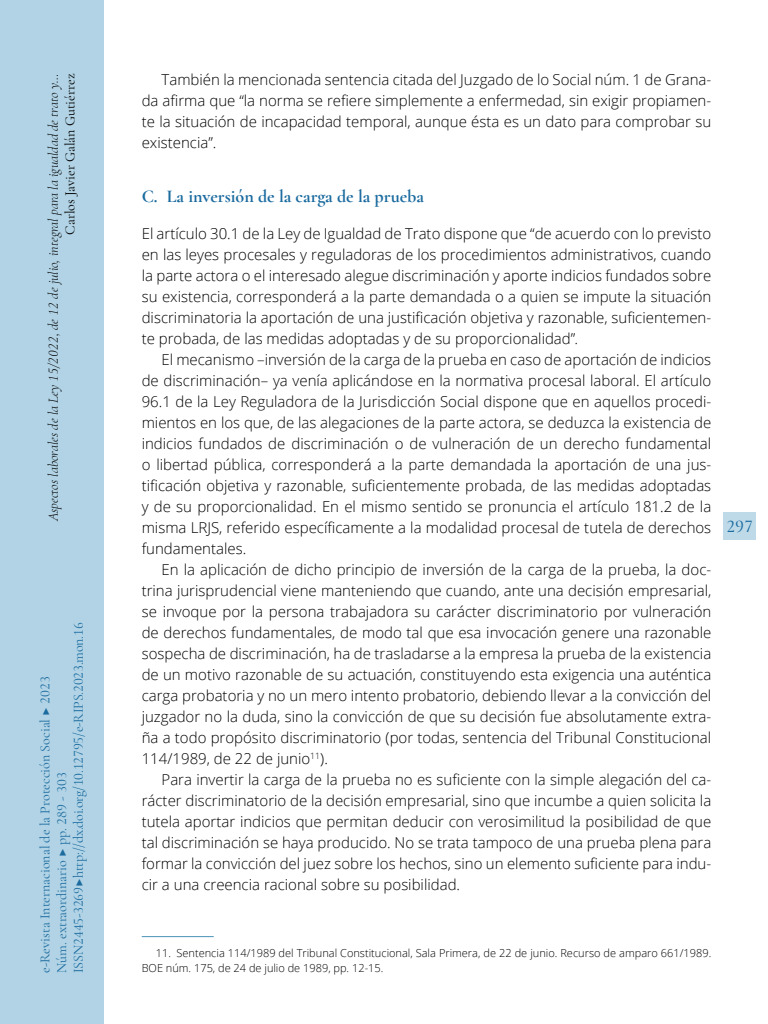
<style>
.page{position:relative;width:768px;height:1024px;background:#fff}
.page>*{position:absolute;margin:0;border:0;box-sizing:border-box;transform-origin:0 0}
._41_Enunciado_1_1{font:700 18px "Cormorant Garamond";color:#1b6b9f}
.t1{font:500 18px "Cormorant Garamond";color:#1b6b9f}
._00_bsc{font:300 15px/21px "Open Sans";color:#000;text-align:justify}
._00_bsc_Sin{font:300 15px/21px "Open Sans";color:#000;text-align:justify}
.t2{font:14px/16.8px "Cormorant Garamond";color:#1b6b9f}
.t3{font:italic 300 14px "Cormorant Garamond";color:#000}
.t4{font:14px "Cormorant Garamond";color:#000}
.zz_notas{font:300 11px "Open Sans";color:#000}
.s1{font-style:italic}
</style>
<div class="page">
<hr style="left:142px;top:936px;width:72px;height:1px;background:#4b94b9">
<div style="left:0;top:0;width:103px;height:1024px;background:#b1d3e5"></div>
<div style="left:724px;top:512px;width:32px;height:28px;background:#bedae8"></div>
<p class="t3" style="left:45px;top:521px;width:449px;rotate:-90deg">Aspectos laborales de la Ley 15/2022, de 12 de julio, integral para la igualdad de trato y…</p>
<p class="t4" style="left:62px;top:235px;width:163px;rotate:-90deg">Carlos Javier Galán Gutiérrez</p>
<p class="t2" style="left:36px;top:973px;width:352px;rotate:-90deg">e-Revista Internacional de la Protección Social ▶ 2023<br>Núm. extraordinario ▶ pp. 289 - 303<br>ISSN 2445-3269 ▶ http://dx.doi.org/10.12795/e-RIPS.2023.mon.16</p>
<p class="_00_bsc" style="left:142px;top:69px;width:571px;text-indent:20px">También la mencionada sentencia citada del Juzgado de lo Social núm. 1 de Grana&shy;da afirma que “la norma se refiere simplemente a enfermedad, sin exigir propiamen&shy;te la situación de incapacidad temporal, aunque ésta es un dato para comprobar su existencia”.</p>
<p class="_41_Enunciado_1_1" style="left:142px;top:185px;width:284px">C. La inversión de la carga de la prueba</p>
<p class="_00_bsc_Sin" style="left:142px;top:222px;width:571px">El artículo 30.1 de la Ley de Igualdad de Trato dispone que “de acuerdo con lo previsto en las leyes procesales y reguladoras de los procedimientos administrativos, cuando la parte actora o el interesado alegue discriminación y aporte indicios fundados sobre su existencia, corresponderá a la parte demandada o a quien se impute la situación discriminatoria la aportación de una justificación objetiva y razonable, suficientemen&shy;te probada, de las medidas adoptadas y de su proporcionalidad”<span class="s1">.</span></p>
<p class="_00_bsc" style="left:142px;top:348px;width:571px;text-indent:20px">El mecanismo –inversión de la carga de la prueba en caso de aportación de indicios de discriminación– ya venía aplicándose en la normativa procesal laboral. El artículo 96.1 de la Ley Reguladora de la Jurisdicción Social dispone que en aquellos procedi&shy;mientos en los que, de las alegaciones de la parte actora, se deduzca la existencia de indicios fundados de discriminación o de vulneración de un derecho fundamental o libertad pública, corresponderá a la parte demandada la aportación de una jus&shy;tificación objetiva y razonable, suficientemente probada, de las medidas adoptadas y de su proporcionalidad. En el mismo sentido se pronuncia el artículo 181.2 de la misma LRJS, referido específicamente a la modalidad procesal de tutela de derechos fundamentales.</p>
<p class="_00_bsc" style="left:142px;top:558px;width:571px;text-indent:20px">En la aplicación de dicho principio de inversión de la carga de la prueba, la doc&shy;trina jurisprudencial viene manteniendo que cuando, ante una decisión empresarial, se invoque por la persona trabajadora su carácter discriminatorio por vulneración de derechos fundamentales, de modo tal que esa invocación genere una razonable sospecha de discriminación, ha de trasladarse a la empresa la prueba de la existencia de un motivo razonable de su actuación, constituyendo esta exigencia una auténtica carga probatoria y no un mero intento probatorio, debiendo llevar a la convicción del juzgador no la duda, sino la convicción de que su decisión fue absolutamente extra&shy;ña a todo propósito discriminatorio (por todas, sentencia del Tribunal Constitucional 114/1989, de 22 de junio<sup>11</sup>).</p>
<p class="_00_bsc" style="left:142px;top:768px;width:571px;text-indent:20px">Para invertir la carga de la prueba no es suficiente con la simple alegación del ca&shy;rácter discriminatorio de la decisión empresarial, sino que incumbe a quien solicita la tutela aportar indicios que permitan deducir con verosimilitud la posibilidad de que tal discriminación se haya producido. No se trata tampoco de una prueba plena para formar la convicción del juez sobre los hechos, sino un elemento suficiente para indu&shy;cir a una creencia racional sobre su posibilidad.</p>
<p class="t1" style="left:726px;top:515px;width:28px">297</p>
<p class="zz_notas" style="left:156px;top:946px;width:557px">11. Sentencia 114/1989 del Tribunal Constitucional, Sala Primera, de 22 de junio. Recurso de amparo 661/1989.</p>
<p class="zz_notas" style="left:142px;top:961px;width:243px">BOE núm. 175, de 24 de julio de 1989, pp. 12-15.</p>
</div>
